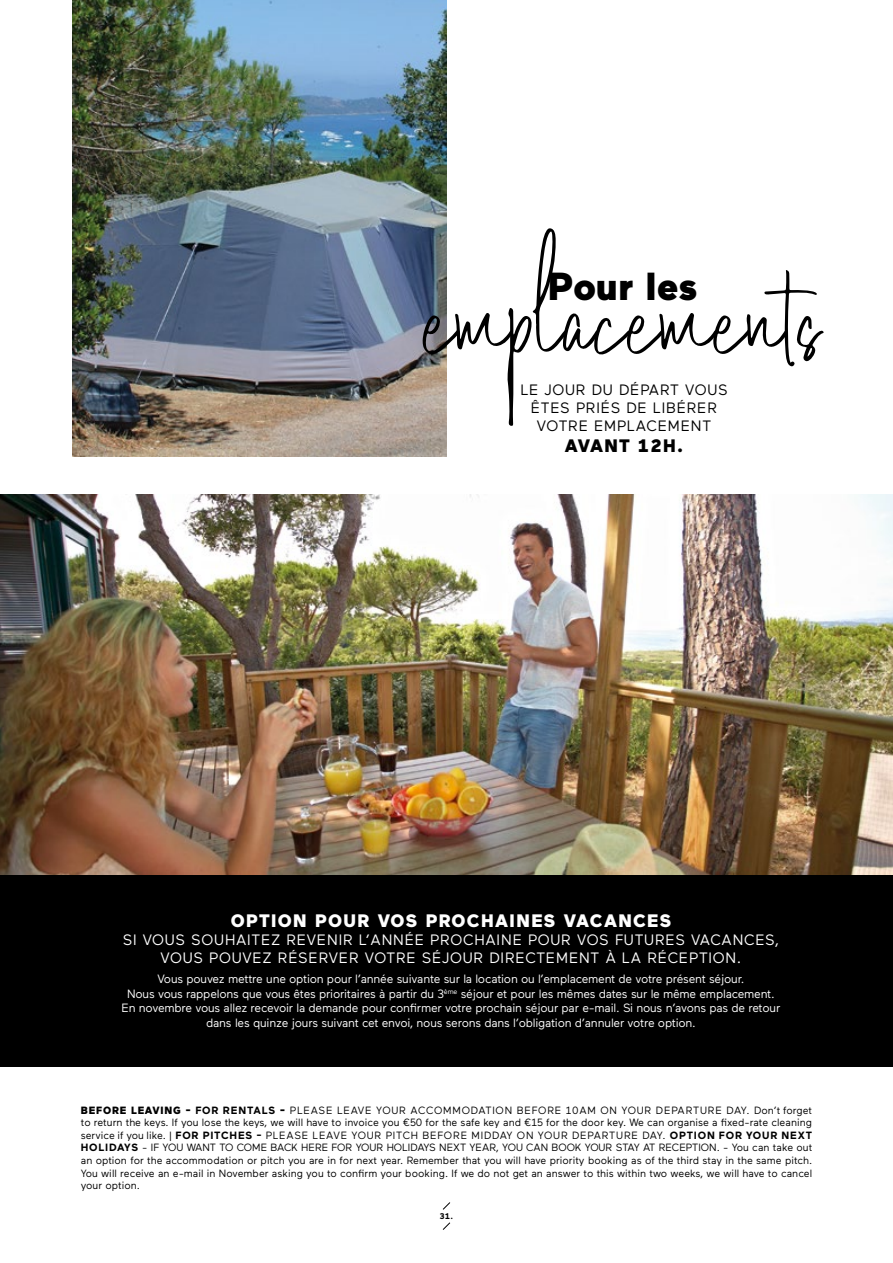
<style>
.page{position:relative;width:893px;height:1263px;background:#fff}
.page>*{position:absolute;margin:0;border:0;box-sizing:border-box;transform-origin:0 0}
.t1{font:99.15px "toscabeauty";color:#000}
.t2{font:900 39px "Maax";color:#000}
.t3{font:900 18px "Maax";letter-spacing:.075em;color:#fff}
.t4{font:900 18px "Maax";letter-spacing:.075em;color:#000}
.t5{font:15px/18px "Maax";letter-spacing:.05em;color:#fff;text-align:center}
.t6{font:15px/18px "Maax";letter-spacing:.05em;color:#000;text-align:center}
.t7{font:12px/14.4px "Maax";letter-spacing:-.02em;color:#fff;text-align:center}
.t8{font:10.5px/12.6px "Maax";color:#000;text-align:justify}
.t9{font:700 8.25px "Maax";color:#000}
.s1{font-weight:900}
.s2{font-weight:700}
</style>
<div class="page">
<img style="left:0;top:495px;width:893px;height:380px">
<div style="left:0;top:875px;width:893px;height:191px;background:#000"></div>
<img style="left:72px;top:0;width:374px;height:456px">
<svg style="left:442px;top:1202px;width:8px;height:8px"></svg>
<svg style="left:442px;top:1222px;width:8px;height:8px"></svg>
<h1 class="t1" style="left:424px;top:259px;width:399px">emplacements</h1>
<h2 class="t2" style="left:548px;top:264px;width:151px">Pour les</h2>
<h3 class="t6" style="left:520px;top:381px;width:209px">LE JOUR DU DÉPART VOUS<br>ÊTES PRIÉS DE LIBÉRER<br>VOTRE EMPLACEMENT</h3>
<h3 class="t4" style="left:565px;top:436px;width:120px">AVANT 12H.</h3>
<h3 class="t3" style="left:231px;top:910px;width:442px">OPTION POUR VOS PROCHAINES VACANCES</h3>
<h3 class="t5" style="left:123px;top:931px;width:658px">SI VOUS SOUHAITEZ REVENIR L’ANNÉE PROCHAINE POUR VOS FUTURES VACANCES,<br>VOUS POUVEZ RÉSERVER VOTRE SÉJOUR DIRECTEMENT À LA RÉCEPTION.</h3>
<p class="t7" style="left:122px;top:972px;width:660px">Vous pouvez mettre une option pour l’année suivante sur la location ou l’emplacement de votre présent séjour.<br>Nous vous rappelons que vous êtes prioritaires à partir du 3<sup>ème</sup> séjour et pour les mêmes dates sur le même emplacement.<br>En novembre vous allez recevoir la demande pour confirmer votre prochain séjour par e-mail. Si nous n’avons pas de retour dans les quinze jours suivant cet envoi, nous serons dans l’obligation d’annuler votre option.</p>
<p class="t8" style="left:81px;top:1104px;width:733px"><span class="s1">BEFORE LEAVING -</span> <span class="s2">FOR RENTALS</span> <span class="s1">-</span> PLEASE LEAVE YOUR ACCOMMODATION BEFORE 10AM ON YOUR DEPARTURE DAY. Don’t forget to return the keys. If you lose the keys, we will have to invoice you €50 for the safe key and €15 for the door key. We can organise a fixed-rate cleaning service if you like. | <span class="s2">FOR PITCHES -</span> PLEASE LEAVE YOUR PITCH BEFORE MIDDAY ON YOUR DEPARTURE DAY. <span class="s2">OPTION FOR YOUR NEXT HOLIDAYS</span> - IF YOU WANT TO COME BACK HERE FOR YOUR HOLIDAYS NEXT YEAR, YOU CAN BOOK YOUR STAY AT RECEPTION. - You can take out an option for the accommodation or pitch you are in for next year. Remember that you will have priority booking as of the third stay in the same pitch.<br>You will receive an e-mail in November asking you to confirm your booking. If we do not get an answer to this within two weeks, we will have to cancel your option.</p>
<p class="t9" style="left:440px;top:1211px;width:15px">31.</p>
</div>
